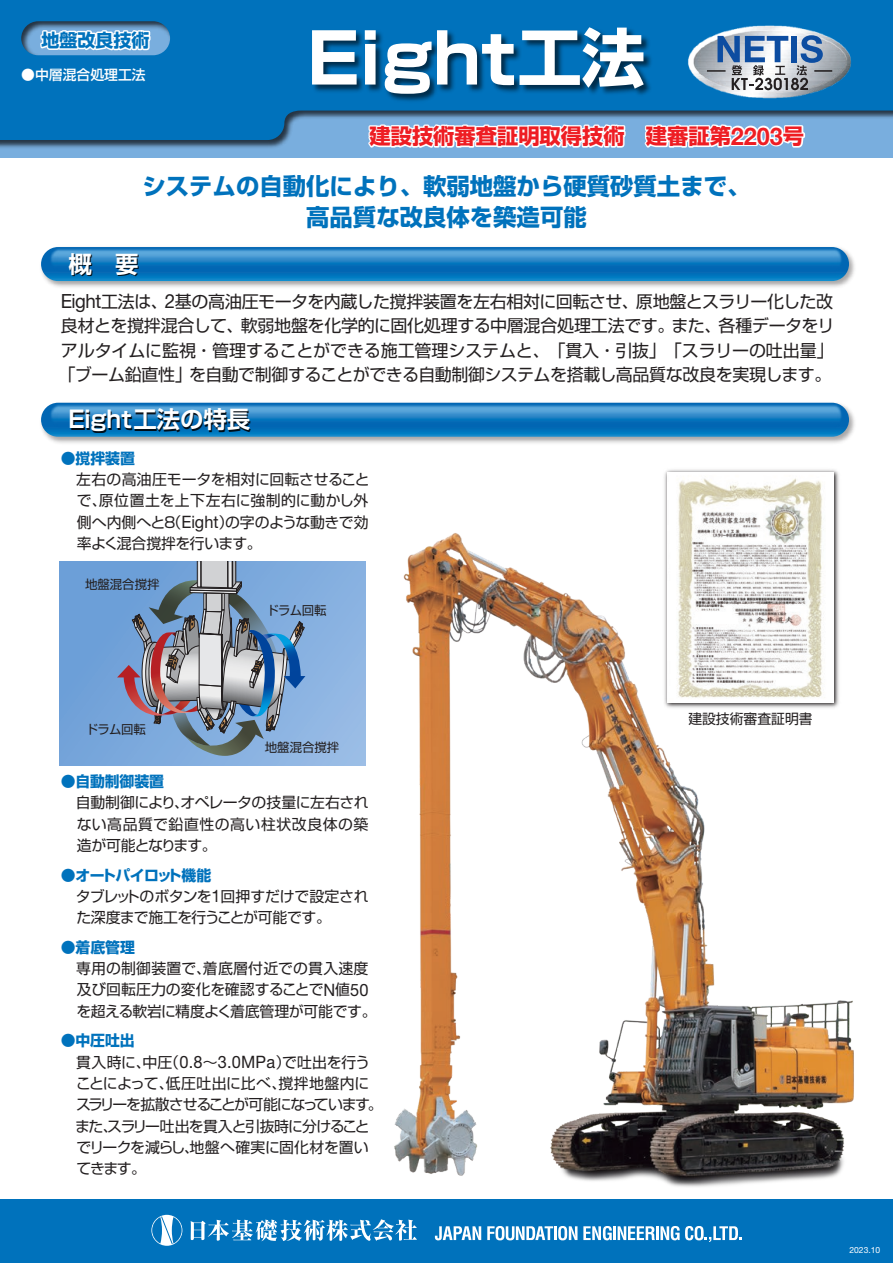
<style>
.page{position:relative;width:893px;height:1263px;background:#fff}
.page>*{position:absolute;margin:0;border:0;box-sizing:border-box;transform-origin:0 0}
.t1{font:700 68.85px "Shin Go Pr 6";color:#fff}
.t2{font:700 23.4px/30.8px "Shin Go Pr 6";color:#0072bc;text-align:center}
.t3{font:700 23.4px "Shin Go Pr 6 De";color:#fff}
.t4{font:700 21.3px "Shin Go Pr 6";color:#ee1d23}
.t5{font:700 18px "Shin Go Pr 6";color:#0072bc}
.t6{font:16.95px/24.5px "Shin Go Pr 6";letter-spacing:-.03em;color:#231f20;text-align:justify}
.t7{font:14.85px "Shin Go Pr 6";letter-spacing:-.02em;color:#231f20}
.t8{font:14.85px "Shin Go Pr 6";letter-spacing:.005em;color:#231f20}
.t9{font:14.85px "Shin Go Pr 6";letter-spacing:-.085em;color:#231f20}
.t10{font:14.85px "Shin Go Pr 6";letter-spacing:-.065em;color:#231f20}
.t11{font:700 14.85px "Shin Go Pr 6";letter-spacing:-.01em;color:#0072bc}
.t12{font:14.85px "Shin Go Pr 6";letter-spacing:.01em;color:#231f20}
.t13{font:14.85px "Shin Go Pr 6";letter-spacing:.02em;color:#231f20}
.t14{font:14.85px "Shin Go Pr 6";letter-spacing:.035em;color:#231f20}
.t15{font:14.85px "Shin Go Pr 6";letter-spacing:-.04em;color:#231f20}
.t16{font:700 14.85px "Shin Go Pr 6";letter-spacing:-.035em;color:#0072bc}
.t17{font:14.85px "Shin Go Pr 6";letter-spacing:-.07em;color:#231f20}
.t18{font:500 13.8px "Shin Go Pr 6";color:#fff}
.t19{font:13.8px "Shin Go Pr 6";color:#231f20}
.t20{font:12.45px "Shin Go Pr 6";color:#231f20}
.t21{font:8.55px "Helvetica Neue LT Std";color:#fff}
.s1{font-size:63.75px}
.s2{font-family:"Helvetica Neue LT Std";font-size:24.45px}
.s3{font-family:"Helvetica Neue LT Std";font-size:19.5px}
.s4{font-weight:400}
.s5{font-family:"Helvetica Neue LT Std";font-size:17.1px}
</style>
<div class="page">
<img style="left:267px;top:533px;width:587px;height:654px">
<div style="left:0;top:1199px;width:893px;height:64px;background:#0072bc"></div>
<svg style="left:435px;top:1226px;width:46px;height:14px"></svg>
<svg style="left:487px;top:1226px;width:90px;height:14px"></svg>
<svg style="left:583px;top:1226px;width:29px;height:14px"></svg>
<hr style="left:613px;top:1226px;width:3px;height:14px;background:#fff">
<svg style="left:618px;top:1226px;width:123px;height:16px"></svg>
<svg style="left:151px;top:1215px;width:31px;height:31px"></svg>
<svg style="left:191px;top:1219px;width:226px;height:22px"></svg>
<svg style="left:60px;top:561px;width:306px;height:204px;background:#7eaadd"></svg>
<svg style="left:117px;top:561px;width:188px;height:204px;background:#8197b5"></svg>
<div style="left:0;top:0;width:893px;height:157px;background:#79aede"></div>
<svg style="left:366px;top:157px;width:261px;height:1px"></svg>
<img style="left:0;top:140px;width:625px;height:8px">
<svg style="left:0;top:0;width:635px;height:140px;background:#1c7fc1"></svg>
<img style="left:305px;top:19px;width:330px;height:102px">
<svg style="left:38px;top:28px;width:114px;height:25px"></svg>
<img style="left:41px;top:247px;width:814px;height:40px">
<img style="left:41px;top:402px;width:814px;height:41px">
<img style="left:662px;top:469px;width:179px;height:241px">
<img style="left:668px;top:472px;width:165px;height:230px">
<img style="left:635px;top:0;width:165px;height:148px">
<img style="left:639px;top:0;width:254px;height:147px">
<svg style="left:707px;top:35px;width:125px;height:55px;background:#91a2b8"></svg>
<p class="t5" style="left:41px;top:26px;width:110px">地盤改良技術</p>
<p class="t18" style="left:21px;top:64px;width:126px">●中層混合処理工法</p>
<h1 class="t1" style="left:307px;top:4px;width:340px">Eight<span class="s1">工法</span></h1>
<p class="t4" style="left:369px;top:119px;width:436px">建設技術審査証明取得技術　建審証第<span class="s2">2203</span>号</p>
<h2 class="t2" style="left:142px;top:170px;width:610px">システムの自動化により、軟弱地盤から硬質砂質土まで、高品質な改良体を築造可能</h2>
<h2 class="t3" style="left:68px;top:244px;width:72px">概　要</h2>
<p class="t6" style="left:58px;top:288px;width:778px"><span class="s3">Eight</span>工法は、<span class="s3">2</span>基の高油圧モータを内蔵した撹拌装置を左右相対に回転させ、原地盤とスラリー化した改良材とを撹拌混合して、軟弱地盤を化学的に固化処理する中層混合処理工法です。また、各種データをリアルタイムに監視・管理することができる施工管理システムと、「貫入・引抜」「スラリーの吐出量」「ブーム鉛直性」を自動で制御することができる自動制御システムを搭載し高品質な改良を実現します。</p>
<h2 class="t3" style="left:68px;top:400px;width:183px">Eight工法の特長</h2>
<p class="t11" style="left:61px;top:446px;width:76px"><span class="s4">●</span>撹拌装置</p>
<p class="t7" style="left:61px;top:467px;width:310px">　左右の高油圧モータを相対に回転させること</p>
<p class="t13" style="left:77px;top:489px;width:293px">で、原位置土を上下左右に強制的に動かし外</p>
<p class="t7" style="left:77px;top:510px;width:293px">側へ内側へと８（<span class="s5">Eight</span>）の字のような動きで効</p>
<p class="t15" style="left:77px;top:531px;width:186px">率よく混合撹拌を行います。</p>
<p class="t20" style="left:85px;top:574px;width:76px">地盤混合撹拌</p>
<p class="t20" style="left:266px;top:600px;width:62px">ドラム回転</p>
<p class="t20" style="left:86px;top:719px;width:62px">ドラム回転</p>
<p class="t20" style="left:265px;top:737px;width:76px">地盤混合撹拌</p>
<p class="t11" style="left:61px;top:770px;width:105px"><span class="s4">●</span>自動制御装置</p>
<p class="t7" style="left:61px;top:790px;width:309px">　自動制御により、オペレータの技量に左右され</p>
<p class="t14" style="left:77px;top:812px;width:293px">ない高品質で鉛直性の高い柱状改良体の築</p>
<p class="t17" style="left:77px;top:833px;width:141px">造が可能となります。</p>
<p class="t16" style="left:61px;top:863px;width:152px"><span class="s4">●</span>オートパイロット機能</p>
<p class="t7" style="left:61px;top:884px;width:309px">　タブレットのボタンを<span class="s5">1</span>回押すだけで設定され</p>
<p class="t7" style="left:77px;top:905px;width:256px">た深度まで施工を行うことが可能です。</p>
<p class="t11" style="left:61px;top:935px;width:76px"><span class="s4">●</span>着底管理</p>
<p class="t12" style="left:61px;top:956px;width:309px">　専用の制御装置で、着底層付近での貫入速度</p>
<p class="t7" style="left:77px;top:977px;width:293px">及び回転圧力の変化を確認することで<span class="s5">N</span>値<span class="s5">50</span></p>
<p class="t7" style="left:76px;top:999px;width:302px">を超える軟岩に精度よく着底管理が可能です。</p>
<p class="t11" style="left:61px;top:1029px;width:75px"><span class="s4">●</span>中圧吐出</p>
<p class="t8" style="left:61px;top:1050px;width:311px">　貫入時に、中圧（<span class="s5">0.8</span>～<span class="s5">3.0MPa</span>）で吐出を行う</p>
<p class="t8" style="left:76px;top:1071px;width:295px">ことによって、低圧吐出に比べ、撹拌地盤内に</p>
<p class="t9" style="left:76px;top:1092px;width:308px">スラリーを拡散させることが可能になっています。</p>
<p class="t10" style="left:61px;top:1114px;width:310px">　また、スラリー吐出を貫入と引抜時に分けること</p>
<p class="t7" style="left:77px;top:1135px;width:294px">でリークを減らし、地盤へ確実に固化材を置い</p>
<p class="t7" style="left:77px;top:1156px;width:71px">てきます。</p>
<p class="t19" style="left:688px;top:707px;width:126px">建設技術審査証明書</p>
<p class="t21" style="left:849px;top:1244px;width:32px">2023.10</p>
</div>
